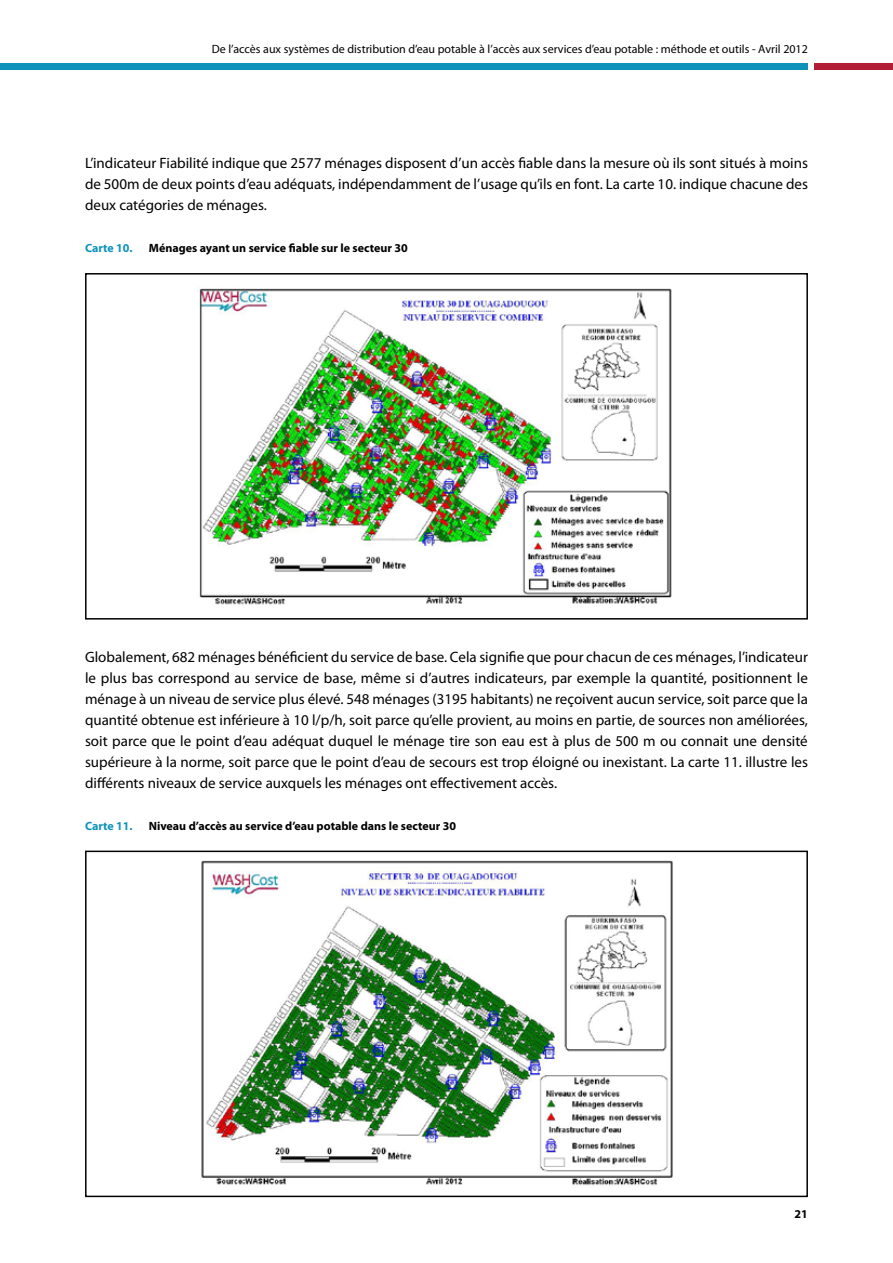
<style>
.page{position:relative;width:893px;height:1263px;background:#fff}
.page>*{position:absolute;margin:0;border:0;box-sizing:border-box;transform-origin:0 0}
.t1{font:15px/21px "Myriad Pro";color:#000;text-align:justify}
.t2{font:12px "Myriad Pro";color:#000}
.t3{font:700 12px "Myriad Pro";color:#000}
.t4{font:700 12px "Myriad Pro";color:#0f93bb}
</style>
<div class="page">
<div style="left:0;top:63px;width:808px;height:7px;background:#0f93bb"></div>
<div style="left:815px;top:63px;width:78px;height:7px;background:#b31e37"></div>
<img style="left:199px;top:288px;width:473px;height:317px">
<div style="left:85px;top:273px;width:723px;height:347px;border:2px solid #000"></div>
<img style="left:201px;top:860px;width:472px;height:326px">
<div style="left:85px;top:850px;width:723px;height:347px;border:2px solid #000"></div>
<p class="t2" style="left:212px;top:41px;width:598px">De l’accès aux systèmes de distribution d’eau potable à l’accès aux services d’eau potable : méthode et outils - Avril 2012</p>
<p class="t1" style="left:85px;top:152px;width:724px">L’indicateur Fiabilité indique que 2577 ménages disposent d’un accès fiable dans la mesure où ils sont situés à moins de 500m de deux points d’eau adéquats, indépendamment de l’usage qu’ils en font. La carte 10. indique chacune des deux catégories de ménages.</p>
<p class="t4" style="left:85px;top:240px;width:49px">Carte 10.</p>
<p class="t3" style="left:149px;top:240px;width:260px">Ménages ayant un service fiable sur le secteur 30</p>
<p class="t1" style="left:85px;top:646px;width:724px">Globalement, 682 ménages bénéficient du service de base. Cela signifie que pour chacun de ces ménages, l’indicateur le plus bas correspond au service de base, même si d’autres indicateurs, par exemple la quantité, positionnent le ménage à un niveau de service plus élevé. 548 ménages (3195 habitants) ne reçoivent aucun service, soit parce que la quantité obtenue est inférieure à 10 l/p/h, soit parce qu’elle provient, au moins en partie, de sources non améliorées, soit parce que le point d’eau adéquat duquel le ménage tire son eau est à plus de 500 m ou connait une densité supérieure à la norme, soit parce que le point d’eau de secours est trop éloigné ou inexistant. La carte 11. illustre les différents niveaux de service auxquels les ménages ont effectivement accès.</p>
<p class="t4" style="left:85px;top:818px;width:49px">Carte 11.</p>
<p class="t3" style="left:149px;top:818px;width:309px">Niveau d’accès au service d’eau potable dans le secteur 30</p>
<p class="t3" style="left:795px;top:1206px;width:15px">21</p>
</div>
